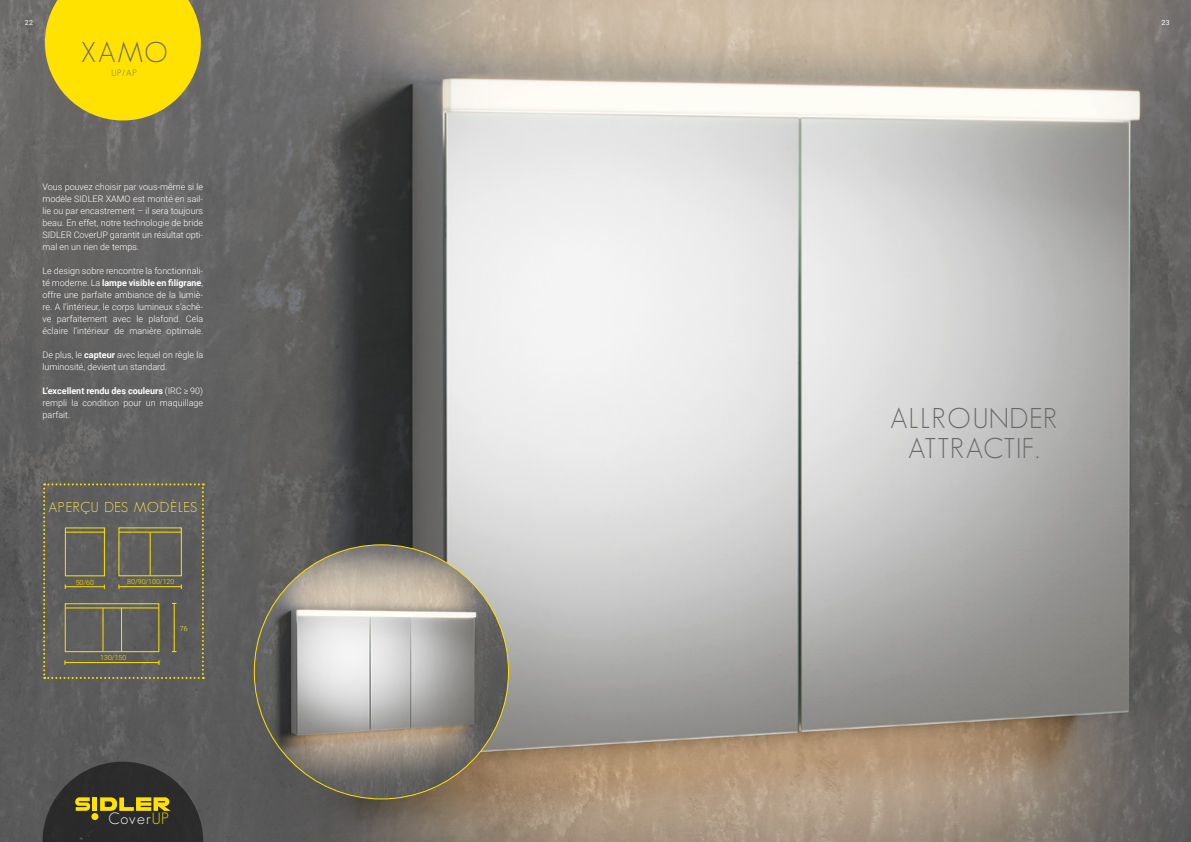
<style>
.page{position:relative;width:1191px;height:842px;background:#fff}
.page>*{position:absolute;margin:0;border:0;box-sizing:border-box;transform-origin:0 0}
.t1{font:300 28px/30px "Geosans";letter-spacing:.025em;color:#686868;text-align:center}
.t2{font:300 16px "Geosans";letter-spacing:.04em;color:#fff}
.t3{font:300 14px "Geosans";letter-spacing:.035em;color:#ffe854}
.t4{font:300 9px/12px "Roboto";color:#fff;text-align:justify}
.t5{font:300 9px "Geosans";color:#686868}
.t6{font:300 7px "Roboto";color:#ffe200}
.t7{font:7px "Roboto";color:#fff}
.t8{font:300 7px "Roboto";color:#ffe854}
.s1{font-weight:700}
.s2{color:#ffe200}
</style>
<div class="page">
<img style="left:0;top:0;width:1191px;height:842px">
<svg style="left:45px;top:0;width:156px;height:120px;background:#e7cf10"></svg>
<img style="left:254px;top:545px;width:254px;height:254px;border-radius:127px">
<svg style="left:43px;top:762px;width:160px;height:80px;background:#424032"></svg>
<div style="left:91px;top:813px;width:7px;height:7px;background:#ffe200;border-radius:50%"></div>
<hr style="left:93px;top:797px;width:4px;height:14px;background:#ffe200">
<svg style="left:43px;top:483px;width:161px;height:196px;background:#656459"></svg>
<p class="t7" style="left:25px;top:18px;width:10px">22</p>
<p class="t7" style="left:1161px;top:18px;width:10px">23</p>
<h1 class="t1" style="left:81px;top:37px;width:88px">XAMO</h1>
<p class="t5" style="left:111px;top:68px;width:27px">UP/AP</p>
<p class="t4" style="left:43px;top:181px;width:162px">Vous pouvez choisir par vous-même si le modèle SIDLER XAMO est monté en sail&shy;lie ou par encastrement – il sera toujours beau. En effet, notre technologie de bride SIDLER CoverUP garantit un résultat opti&shy;mal en un rien de temps.</p>
<p class="t4" style="left:43px;top:265px;width:162px">Le design sobre rencontre la fonctionnali&shy;té moderne. La <span class="s1">lampe visible en filigrane</span>, offre une parfaite ambiance de la lumiè&shy;re. A l’intérieur, le corps lumineux s’achè&shy;ve parfaitement avec le plafond. Cela éclaire l’intérieur de manière optimale.</p>
<p class="t4" style="left:43px;top:349px;width:162px">De plus, le <span class="s1">capteur</span> avec lequel on règle la luminosité, devient un standard.</p>
<p class="t4" style="left:43px;top:385px;width:162px"><span class="s1">L’excellent rendu des couleurs</span> (IRC ≥ 90) rempli la condition pour un maquillage parfait.</p>
<h3 class="t3" style="left:49px;top:500px;width:150px">APERÇU DES MODÈLES</h3>
<p class="t6" style="left:76px;top:577px;width:20px">50/60</p>
<p class="t6" style="left:127px;top:577px;width:49px">80/90/100/120</p>
<p class="t6" style="left:100px;top:653px;width:28px">130/150</p>
<p class="t8" style="left:180px;top:623px;width:9px">76</p>
<h2 class="t2" style="left:108px;top:810px;width:62px">Cover<span class="s2">UP</span></h2>
<h1 class="t1" style="left:890px;top:403px;width:168px">ALLROUNDER<br>ATTRACTIF.</h1>
</div>
